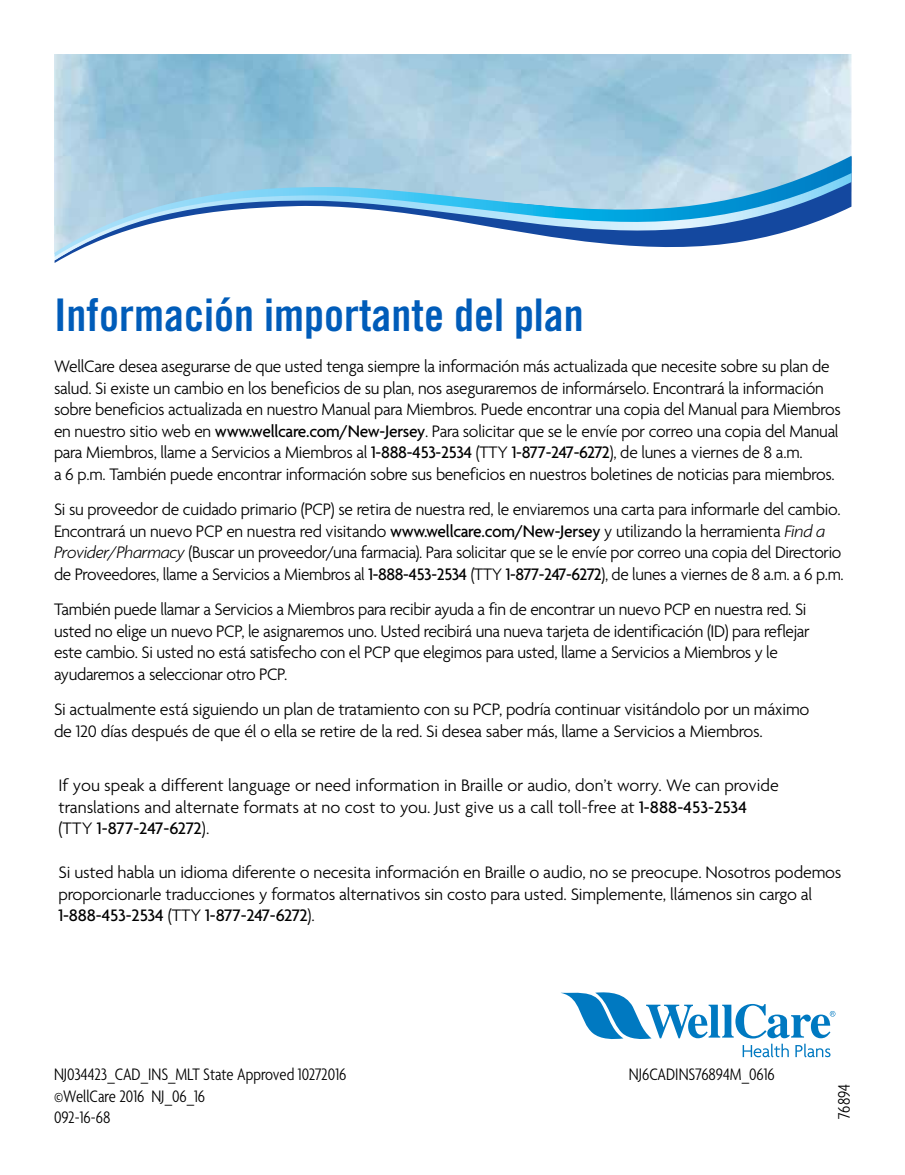
<style>
.page{position:relative;width:905px;height:1175px;background:#fff}
.page>*{position:absolute;margin:0;border:0;box-sizing:border-box;transform-origin:0 0}
.t1{font:45px "Trade Gothic Bold Cond Twenty";color:#005cb9}
.t2{font:300 18px/21.6px "Agenda";letter-spacing:-.015em;color:#000}
.t3{font:300 condensed 18px/21.6px "Agenda";color:#000}
.s1{font-weight:500}
.s2{font-style:italic}
</style>
<div class="page">
<svg style="left:561px;top:992px;width:274px;height:65px"></svg>
<svg style="left:55px;top:156px;width:796px;height:101px"></svg>
<h1 class="t1" style="left:54px;top:287px;width:531px">Información importante del plan</h1>
<p class="t2" style="left:54px;top:355px;width:788px">WellCare desea asegurarse de que usted tenga siempre la información más actualizada que necesite sobre su plan de salud. Si existe un cambio en los beneficios de su plan, nos aseguraremos de informárselo. Encontrará la información sobre beneficios actualizada en nuestro Manual para Miembros. Puede encontrar una copia del Manual para Miembros en nuestro sitio web en <span class="s1">www.wellcare.com/New-Jersey</span>. Para solicitar que se le envíe por correo una copia del Manual para Miembros, llame a Servicios a Miembros al <span class="s1">1-888-453-2534</span> (TTY <span class="s1">1-877-247-6272</span>), de lunes a viernes de 8 a.m.<br>a 6 p.m. También puede encontrar información sobre sus beneficios en nuestros boletines de noticias para miembros.</p>
<p class="t2" style="left:54px;top:498px;width:791px">Si su proveedor de cuidado primario (PCP) se retira de nuestra red, le enviaremos una carta para informarle del cambio.<br>Encontrará un nuevo PCP en nuestra red visitando <span class="s1">www.wellcare.com/New-Jersey</span> y utilizando la herramienta <span class="s2">Find a Provider/Pharmacy</span> (Buscar un proveedor/una farmacia). Para solicitar que se le envíe por correo una copia del Directorio de Proveedores, llame a Servicios a Miembros al <span class="s1">1-888-453-2534</span> (TTY <span class="s1">1-877-247-6272</span>), de lunes a viernes de 8 a.m. a 6 p.m.</p>
<p class="t2" style="left:54px;top:598px;width:757px">También puede llamar a Servicios a Miembros para recibir ayuda a fin de encontrar un nuevo PCP en nuestra red. Si usted no elige un nuevo PCP, le asignaremos uno. Usted recibirá una nueva tarjeta de identificación (ID) para reflejar este cambio. Si usted no está satisfecho con el PCP que elegimos para usted, llame a Servicios a Miembros y le ayudaremos a seleccionar otro PCP.</p>
<p class="t2" style="left:54px;top:698px;width:757px">Si actualmente está siguiendo un plan de tratamiento con su PCP, podría continuar visitándolo por un máximo de 120 días después de que él o ella se retire de la red. Si desea saber más, llame a Servicios a Miembros.</p>
<p class="t2" style="left:58px;top:774px;width:722px">If you speak a different language or need information in Braille or audio, don’t worry. We can provide translations and alternate formats at no cost to you. Just give us a call toll-free at <span class="s1">1-888-453-2534 </span>(TTY <span class="s1">1-877-247-6272</span>).</p>
<p class="t2" style="left:58px;top:861px;width:784px">Si usted habla un idioma diferente o necesita información en Braille o audio, no se preocupe. Nosotros podemos proporcionarle traducciones y formatos alternativos sin costo para usted. Simplemente, llámenos sin cargo al<br><span class="s1">1-888-453-2534</span> (TTY <span class="s1">1-877-247-6272</span>).</p>
<p class="t3" style="left:54px;top:1063px;width:294px">NJ034423_CAD_INS_MLT State Approved 10272016</p>
<p class="t3" style="left:629px;top:1063px;width:147px">NJ6CADINS76894M_0616</p>
<p class="t3" style="left:54px;top:1085px;width:153px">©WellCare 2016 NJ_06_16<br>092-16-68</p>
<p class="t3" style="left:833px;top:1118px;width:36px;rotate:-90deg">76894</p>
</div>
